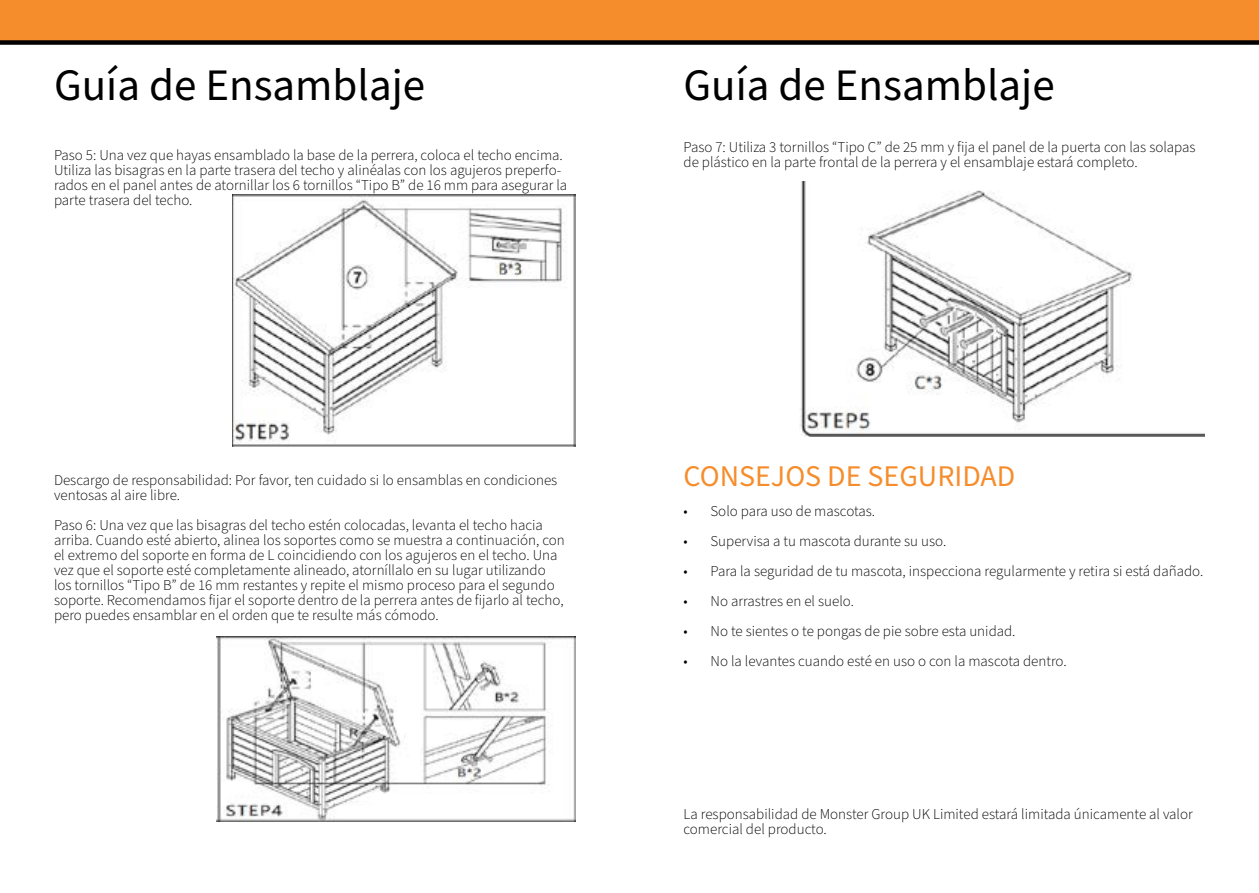
<style>
.page{position:relative;width:1259px;height:893px;background:#fff}
.page>*{position:absolute;margin:0;border:0;box-sizing:border-box;transform-origin:0 0}
.t1{font:45px "Source Sans Pro";color:#000}
.t2{font:30px "Source Sans Pro";color:#f68d2c}
.t3{font:300 15px/15px "Source Sans Pro";color:#000}
</style>
<div class="page">
<div style="left:0;top:0;width:1259px;height:43px;background:#f68d2c"></div>
<div style="left:0;top:40px;width:1259px;height:5px;background:#000"></div>
<img style="left:232px;top:195px;width:343px;height:251px">
<img style="left:217px;top:637px;width:358px;height:184px">
<img style="left:800px;top:181px;width:405px;height:256px">
<h1 class="t1" style="left:54px;top:55px;width:373px">Guía de Ensamblaje</h1>
<p class="t3" style="left:54px;top:148px;width:515px">Paso 5: Una vez que hayas ensamblado la base de la perrera, coloca el techo encima.<br>Utiliza las bisagras en la parte trasera del techo y alinéalas con los agujeros preperfo&shy;rados en el panel antes de atornillar los 6 tornillos “Tipo B” de 16 mm para asegurar la parte trasera del techo.</p>
<p class="t3" style="left:54px;top:473px;width:505px">Descargo de responsabilidad: Por favor, ten cuidado si lo ensamblas en condiciones ventosas al aire libre.</p>
<p class="t3" style="left:54px;top:518px;width:512px">Paso 6: Una vez que las bisagras del techo estén colocadas, levanta el techo hacia arriba. Cuando esté abierto, alinea los soportes como se muestra a continuación, con el extremo del soporte en forma de L coincidiendo con los agujeros en el techo. Una vez que el soporte esté completamente alineado, atorníllalo en su lugar utilizando los tornillos “Tipo B” de 16 mm restantes y repite el mismo proceso para el segundo soporte. Recomendamos fijar el soporte dentro de la perrera antes de fijarlo al techo, pero puedes ensamblar en el orden que te resulte más cómodo.</p>
<h1 class="t1" style="left:683px;top:55px;width:373px">Guía de Ensamblaje</h1>
<p class="t3" style="left:683px;top:140px;width:513px">Paso 7: Utiliza 3 tornillos “Tipo C” de 25 mm y fija el panel de la puerta con las solapas de plástico en la parte frontal de la perrera y el ensamblaje estará completo.</p>
<h2 class="t2" style="left:683px;top:456px;width:333px">CONSEJOS DE SEGURIDAD</h2>
<p class="t3" style="left:683px;top:504px;width:193px">• Solo para uso de mascotas.</p>
<p class="t3" style="left:683px;top:534px;width:264px">• Supervisa a tu mascota durante su uso.</p>
<p class="t3" style="left:683px;top:564px;width:521px">• Para la seguridad de tu mascota, inspecciona regularmente y retira si está dañado.</p>
<p class="t3" style="left:683px;top:594px;width:172px">• No arrastres en el suelo.</p>
<p class="t3" style="left:683px;top:624px;width:333px">• No te sientes o te pongas de pie sobre esta unidad.</p>
<p class="t3" style="left:683px;top:654px;width:385px">• No la levantes cuando esté en uso o con la mascota dentro.</p>
<p class="t3" style="left:683px;top:807px;width:511px">La responsabilidad de Monster Group UK Limited estará limitada únicamente al valor comercial del producto.</p>
</div>
